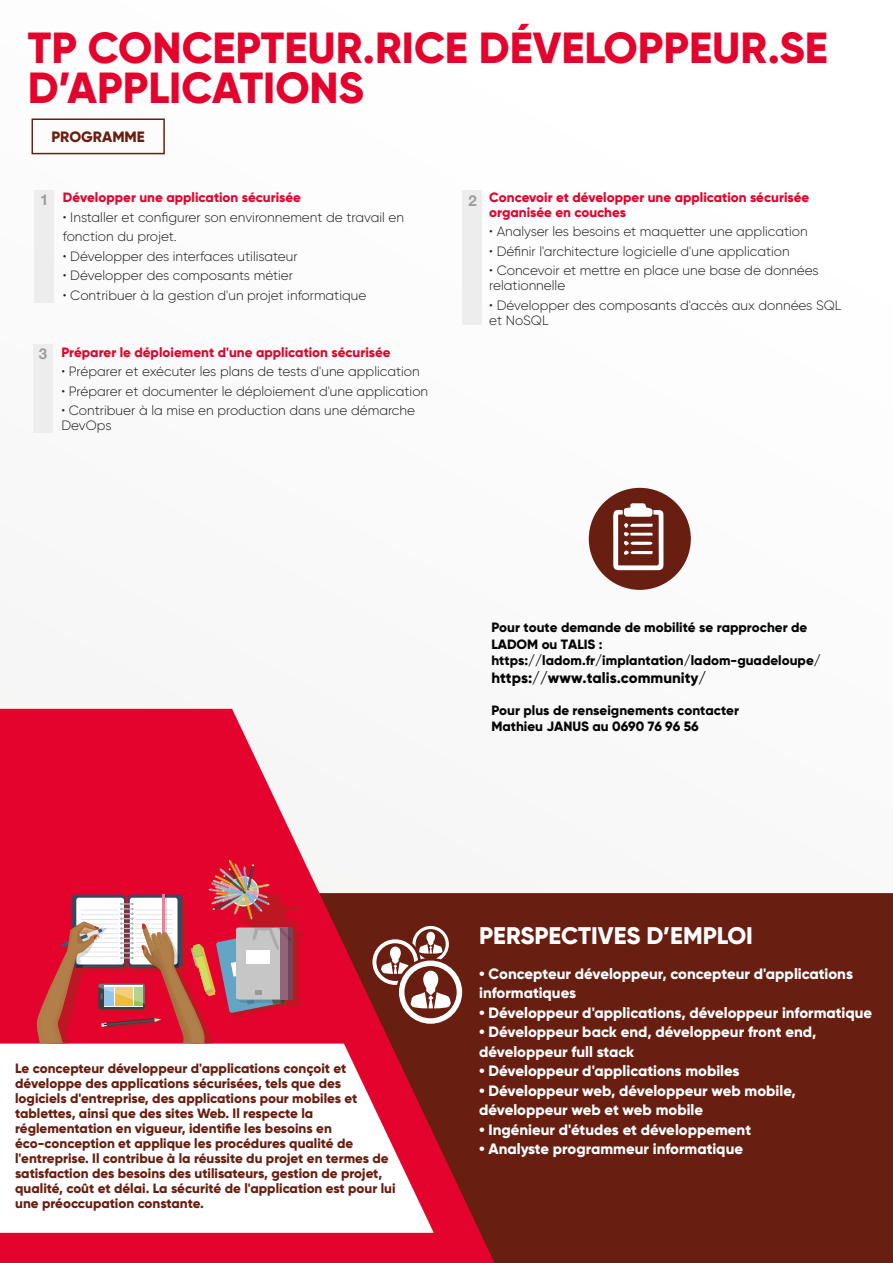
<style>
.page{position:relative;width:893px;height:1263px;background:#fbfbfb}
.page>*{position:absolute;margin:0;border:0;box-sizing:border-box;transform-origin:0 0}
.t1{font:800 43.5px/40.5px "Gilroy";color:#e4032c}
.t2{font:800 24px "Gilroy";color:#fff}
.t3{font:800 15px/19.5px "Gilroy";color:#fff}
.t4{font:800 15px "Gilroy";color:#030406}
.t5{font:800 15px "Gilroy";color:#681e10}
.t6{font:700 15px "Helvetica Neue";color:#9d9d9c}
.t7{font:300 13.5px/15px "Gilroy";color:#1d1d1b}
.t8{font:800 13.5px/15px "Gilroy";color:#681e10}
.t9{font:800 13.5px/16.2px "Gilroy";color:#040506}
.t10{font:800 13.5px/15px "Gilroy";color:#e4032c}
</style>
<div class="page">
<div style="left:495px;top:893px;width:398px;height:370px;background:#681e10"></div>
<svg style="left:0;top:709px;width:495px;height:554px;fill:#e4032c"></svg>
<svg style="left:0;top:1043px;width:434px;height:190px"></svg>
<div style="left:32px;top:118px;width:133px;height:36px;border:2px solid #681e10"></div>
<div style="left:589px;top:488px;width:102px;height:102px;background:#681e10;border-radius:50%"></div>
<svg style="left:613px;top:503px;width:50px;height:67px"></svg>
<svg style="left:372px;top:926px;width:90px;height:98px"></svg>
<div style="left:34px;top:190px;width:20px;height:112px;background:#ededed"></div>
<div style="left:463px;top:191px;width:19px;height:134px;background:#ededed"></div>
<svg style="left:35px;top:859px;width:270px;height:184px"></svg>
<div style="left:33px;top:344px;width:20px;height:89px;background:#ededed"></div>
<h1 class="t1" style="left:28px;top:27px;width:801px">TP CONCEPTEUR.RICE DÉVELOPPEUR.SE<br>D’APPLICATIONS</h1>
<p class="t5" style="left:51px;top:127px;width:95px">PROGRAMME</p>
<p class="t10" style="left:63px;top:190px;width:240px">Développer une application sécurisée</p>
<p class="t7" style="left:63px;top:207px;width:343px;line-height:19.5px">• Installer et configurer son environnement de travail en fonction du projet.</p>
<p class="t7" style="left:63px;top:248px;width:236px">• Développer des interfaces utilisateur</p>
<p class="t7" style="left:63px;top:268px;width:232px">• Développer des composants métier</p>
<p class="t7" style="left:63px;top:287px;width:305px">• Contribuer à la gestion d'un projet informatique</p>
<p class="t6" style="left:40px;top:188px;width:10px">1</p>
<p class="t6" style="left:468px;top:189px;width:10px">2</p>
<p class="t6" style="left:39px;top:342px;width:10px">3</p>
<p class="t10" style="left:61px;top:344px;width:331px">Préparer le déploiement d'une application sécurisée</p>
<p class="t7" style="left:61px;top:364px;width:360px">• Préparer et exécuter les plans de tests d'une application</p>
<p class="t7" style="left:61px;top:383px;width:368px">• Préparer et documenter le déploiement d'une application</p>
<p class="t7" style="left:61px;top:403px;width:355px">• Contribuer à la mise en production dans une démarche<br>DevOps</p>
<p class="t10" style="left:489px;top:189px;width:322px">Concevoir et développer une application sécurisée organisée en couches</p>
<p class="t7" style="left:489px;top:224px;width:320px">• Analyser les besoins et maquetter une application</p>
<p class="t7" style="left:489px;top:243px;width:302px">• Définir l'architecture logicielle d'une application</p>
<p class="t7" style="left:489px;top:263px;width:331px">• Concevoir et mettre en place une base de données relationnelle</p>
<p class="t7" style="left:489px;top:297px;width:354px">• Développer des composants d'accès aux données SQL et NoSQL</p>
<p class="t9" style="left:491px;top:619px;width:331px">Pour toute demande de mobilité se rapprocher de<br>LADOM ou TALIS : https://ladom.fr/implantation/ladom-guadeloupe/</p>
<p class="t4" style="left:491px;top:668px;width:216px">https://www.talis.community/</p>
<p class="t9" style="left:491px;top:702px;width:249px">Pour plus de renseignements contacter<br>Mathieu JANUS au 0690 76 96 56</p>
<p class="t8" style="left:15px;top:1060px;width:382px">Le concepteur développeur d'applications conçoit et développe des applications sécurisées, tels que des logiciels d'entreprise, des applications pour mobiles et tablettes, ainsi que des sites Web. Il respecte la réglementation en vigueur, identifie les besoins en éco-conception et applique les procédures qualité de l'entreprise. Il contribue à la réussite du projet en termes de satisfaction des besoins des utilisateurs, gestion de projet, qualité, coût et délai. La sécurité de l'application est pour lui une préoccupation constante.</p>
<h2 class="t2" style="left:479px;top:920px;width:275px">PERSPECTIVES D’EMPLOI</h2>
<p class="t3" style="left:479px;top:963px;width:375px">• Concepteur développeur, concepteur d'applications informatiques</p>
<p class="t3" style="left:479px;top:1002px;width:395px">• Développeur d'applications, développeur informatique</p>
<p class="t3" style="left:479px;top:1022px;width:339px">• Développeur back end, développeur front end, développeur full stack</p>
<p class="t3" style="left:479px;top:1061px;width:262px">• Développeur d'applications mobiles</p>
<p class="t3" style="left:479px;top:1080px;width:318px">• Développeur web, développeur web mobile, développeur web et web mobile</p>
<p class="t3" style="left:479px;top:1119px;width:274px">• Ingénieur d'études et développement</p>
<p class="t3" style="left:479px;top:1139px;width:265px">• Analyste programmeur informatique</p>
</div>
